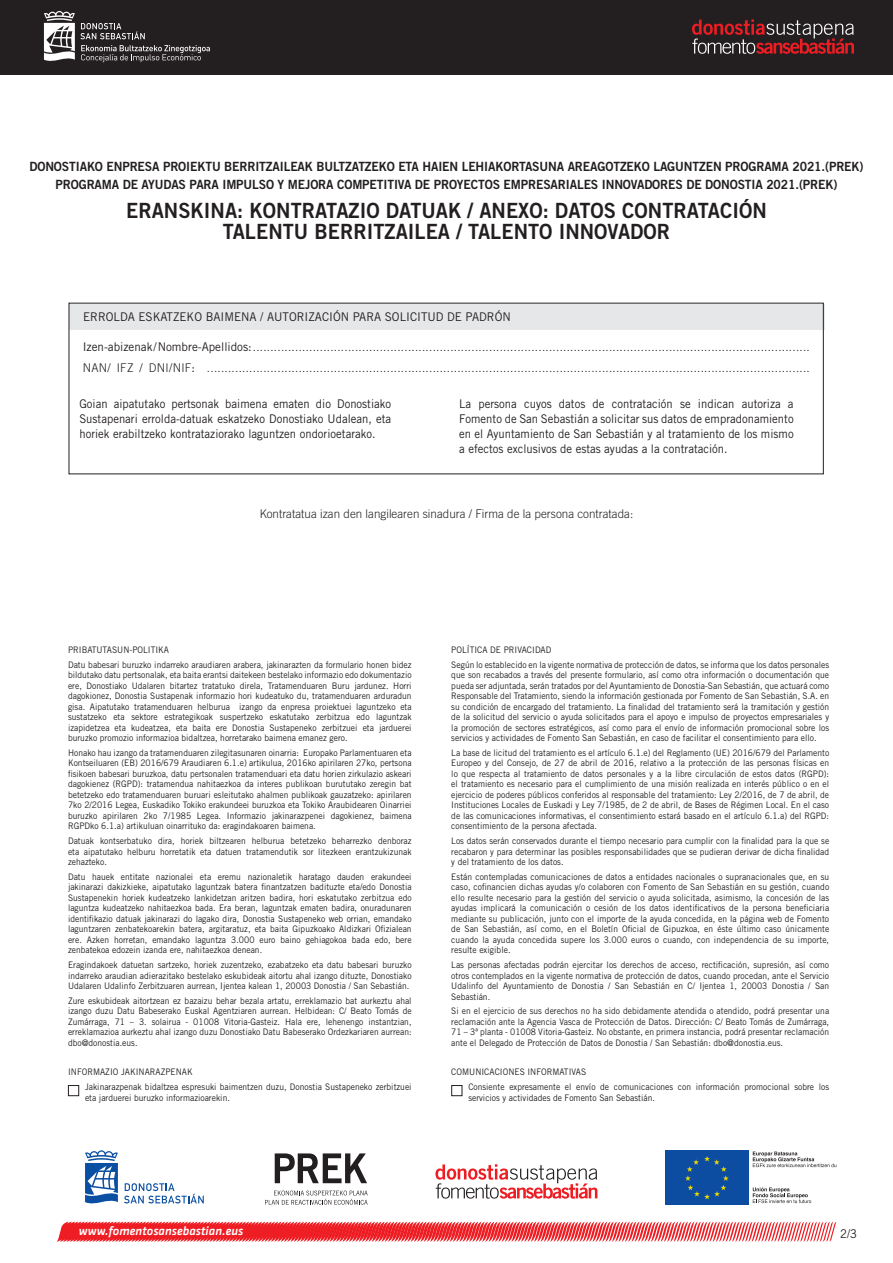
<style>
.page{position:relative;width:893px;height:1263px;background:#fff}
.page>*{position:absolute;margin:0;border:0;box-sizing:border-box;transform-origin:0 0}
.t1{font:21px/21px "Trade Gothic LT Std Bd 2";color:#231f20;text-align:center;scale:.95 1}
.t2{font:12.75px "Trade Gothic LT Std Bd 2";letter-spacing:-.01em;color:#231f20;scale:.95 1}
.t3{font:italic 500 12.6px "Klavika";color:#fff}
.t4{font:300 12px/21px "Trade Gothic LT Std";letter-spacing:.025em;color:#231f20}
.t5{font:12px/15px "Trade Gothic LT Std";color:#231f20;text-align:justify;scale:.94 1}
.t6{font:300 12px "Trade Gothic LT Std";color:#231f20}
.t7{font:12px "Trade Gothic LT Std";color:#231f20}
.t8{font:9px/10.5px "Trade Gothic LT Std";color:#231f20;text-align:justify;scale:.94 1}
.s1{font-weight:400}
</style>
<div class="page">
<svg style="left:57px;top:1221px;width:779px;height:21px;background:#f3666a"></svg>
<div style="left:0;top:0;width:893px;height:75px;background:#231f20"></div>
<svg style="left:44px;top:11px;width:166px;height:52px"></svg>
<svg style="left:692px;top:19px;width:162px;height:35px"></svg>
<svg style="left:753px;top:1151px;width:83px;height:16px"></svg>
<svg style="left:753px;top:1187px;width:58px;height:16px"></svg>
<div style="left:665px;top:1150px;width:83px;height:55px;background:#0d4da1"></div>
<svg style="left:685px;top:1156px;width:44px;height:43px"></svg>
<svg style="left:435px;top:1164px;width:162px;height:34px"></svg>
<svg style="left:124px;top:1183px;width:80px;height:20px"></svg>
<svg style="left:85px;top:1150px;width:33px;height:54px"></svg>
<svg style="left:265px;top:1190px;width:103px;height:15px"></svg>
<svg style="left:275px;top:1153px;width:92px;height:30px"></svg>
<div style="left:69px;top:304px;width:755px;height:26px;background:#e6e7e9"></div>
<div style="left:68px;top:1085px;width:11px;height:11px;border:1px solid #231f20"></div>
<div style="left:451px;top:1085px;width:11px;height:11px;border:1px solid #231f20"></div>
<p class="t2" style="left:29px;top:158px;width:879px">DONOSTIAKO ENPRESA PROIEKTU BERRITZAILEAK BULTZATZEKO ETA HAIEN LEHIAKORTASUNA AREAGOTZEKO LAGUNTZEN PROGRAMA 2021.(PREK)</p>
<p class="t2" style="left:56px;top:176px;width:825px">PROGRAMA DE AYUDAS PARA IMPULSO Y MEJORA COMPETITIVA DE PROYECTOS EMPRESARIALES INNOVADORES DE DONOSTIA 2021.(PREK)</p>
<p class="t1" style="left:126px;top:200px;width:676px">ERANSKINA: KONTRATAZIO DATUAK / ANEXO: DATOS CONTRATACIÓN<br>TALENTU BERRITZAILEA / TALENTO INNOVADOR</p>
<p class="t7" style="left:83px;top:310px;width:429px">ERROLDA ESKATZEKO BAIMENA / AUTORIZACIÓN PARA SOLICITUD DE PADRÓN</p>
<p class="t4" style="left:83px;top:336px;width:729px"><span class="s1">Izen-abizenak / Nombre-Apellidos:</span> ..............................................................................................................................................................<br>NAN/ IFZ / DNI/NIF<span class="s1">:</span> ...........................................................................................................................................................................</p>
<p class="t5" style="left:79px;top:396px;width:333px">Goian aipatutako pertsonak baimena ematen dio Donostiako Sustapenari errolda-datuak eskatzeko Donostiako Udalean, eta horiek erabiltzeko kontrataziorako laguntzen ondorioetarako.</p>
<p class="t5" style="left:459px;top:396px;width:357px">La persona cuyos datos de contratación se indican autoriza a Fomento de San Sebastián a solicitar sus datos de empradonamiento en el Ayuntamiento de San Sebastián y al tratamiento de los mismo a efectos exclusivos de estas ayudas a la contratación.</p>
<p class="t6" style="left:260px;top:507px;width:375px">Kontratatua izan den langilearen sinadura / Firma de la persona contratada:</p>
<p class="t8" style="left:68px;top:644px;width:109px">PRIBATUTASUN-POLITIKA</p>
<p class="t8" style="left:68px;top:659px;width:367px">Datu babesari buruzko indarreko araudiaren arabera, jakinarazten da formulario honen bidez bildutako datu pertsonalak, eta baita erantsi daitekeen bestelako informazio edo dokumentazio ere, Donostiako Udalaren bitartez tratatuko direla, Tratamenduaren Buru jardunez. Horri dagokionez, Donostia Sustapenak informazio hori kudeatuko du, tratamenduaren arduradun gisa. Aipatutako tratamenduaren helburua izango da enpresa proiektuei laguntzeko eta sustatzeko eta sektore estrategikoak suspertzeko eskatutako zerbitzua edo laguntzak izapidetzea eta kudeatzea, eta baita ere Donostia Sustapeneko zerbitzuei eta jarduerei buruzko promozio informazioa bidaltzea, horretarako baimena emanez gero.</p>
<p class="t8" style="left:68px;top:747px;width:367px">Honako hau izango da tratamenduaren zilegitasunaren oinarria: Europako Parlamentuaren eta Kontseiluaren (EB) 2016/679 Araudiaren 6.1.e) artikulua, 2016ko apirilaren 27ko, pertsona fisikoen babesari buruzkoa, datu pertsonalen tratamenduari eta datu horien zirkulazio askeari dagokienez (RGPD): tratamendua nahitaezkoa da interes publikoan burututako zeregin bat betetzeko edo tratamenduaren buruari esleitutako ahalmen publikoak gauzatzeko: apirilaren 7ko 2/2016 Legea, Euskadiko Tokiko erakundeei buruzkoa eta Tokiko Araubidearen Oinarriei buruzko apirilaren 2ko 7/1985 Legea. Informazio jakinarazpenei dagokienez, baimena RGPDko 6.1.a) artikuluan oinarrituko da: eragindakoaren baimena.</p>
<p class="t8" style="left:68px;top:835px;width:367px">Datuak kontserbatuko dira, horiek biltzearen helburua betetzeko beharrezko denboraz eta aipatutako helburu horretatik eta datuen tratamendutik sor litezkeen erantzukizunak zehazteko.</p>
<p class="t8" style="left:68px;top:871px;width:367px">Datu hauek entitate nazionalei eta eremu nazionaletik haratago dauden erakundeei jakinarazi dakizkieke, aipatutako laguntzak batera finantzatzen badituzte eta/edo Donostia Sustapenekin horiek kudeatzeko lankidetzan aritzen badira, hori eskatutako zerbitzua edo laguntza kudeatzeko nahitaezkoa bada. Era beran, laguntzak ematen badira, onuradunaren identifikazio datuak jakinarazi do lagako dira, Donostia Sustapeneko web orrian, emandako laguntzaren zenbatekoarekin batera, argitaratuz, eta baita Gipuzkoako Aldizkari Ofizialean ere. Azken horretan, emandako laguntza 3.000 euro baino gehiagokoa bada edo, bere zenbatekoa edozein izanda ere, nahitaezkoa denean.</p>
<p class="t8" style="left:68px;top:959px;width:367px">Eragindakoek datuetan sartzeko, horiek zuzentzeko, ezabatzeko eta datu babesari buruzko indarreko araudian adierazitako bestelako eskubideak aitortu ahal izango dituzte, Donostiako Udalaren Udalinfo Zerbitzuaren aurrean, Ijentea kalean 1, 20003 Donostia / San Sebastián.</p>
<p class="t8" style="left:68px;top:995px;width:367px">Zure eskubideak aitortzean ez bazaizu behar bezala artatu, erreklamazio bat aurkeztu ahal izango duzu Datu Babeserako Euskal Agentziaren aurrean. Helbidean: C/ Beato Tomás de Zumárraga, 71 – 3. solairua - 01008 Vitoria-Gasteiz. Hala ere, lehenengo instantzian, erreklamazioa aurkeztu ahal izango duzu Donostiako Datu Babeserako Ordezkariaren aurrean: dbo@donostia.eus.</p>
<p class="t8" style="left:68px;top:1067px;width:134px">INFORMAZIO JAKINARAZPENAK</p>
<p class="t8" style="left:85px;top:1082px;width:349px">Jakinarazpenak bidaltzea espresuki baimentzen duzu, Donostia Sustapeneko zerbitzuei eta jarduerei buruzko informazioarekin.</p>
<p class="t8" style="left:451px;top:644px;width:108px">POLÍTICA DE PRIVACIDAD</p>
<p class="t8" style="left:451px;top:659px;width:403px">Según lo establecido en la vigente normativa de protección de datos, se informa que los datos personales que son recabados a través del presente formulario, así como otra información o documentación que pueda ser adjuntada, serán tratados por del Ayuntamiento de Donostia-San Sebastián, que actuará como Responsable del Tratamiento, siendo la información gestionada por Fomento de San Sebastián, S.A. en su condición de encargado del tratamiento. La finalidad del tratamiento será la tramitación y gestión de la solicitud del servicio o ayuda solicitados para el apoyo e impulso de proyectos empresariales y la promoción de sectores estratégicos, así como para el envío de información promocional sobre los servicios y actividades de Fomento San Sebastián, en caso de facilitar el consentimiento para ello.</p>
<p class="t8" style="left:451px;top:747px;width:404px">La base de licitud del tratamiento es el artículo 6.1.e) del Reglamento (UE) 2016/679 del Parlamento Europeo y del Consejo, de 27 de abril de 2016, relativo a la protección de las personas físicas en lo que respecta al tratamiento de datos personales y a la libre circulación de estos datos (RGPD): el tratamiento es necesario para el cumplimiento de una misión realizada en interés público o en el ejercicio de poderes públicos conferidos al responsable del tratamiento: Ley 2/2016, de 7 de abril, de Instituciones Locales de Euskadi y Ley 7/1985, de 2 de abril, de Bases de Régimen Local. En el caso de las comunicaciones informativas, el consentimiento estará basado en el artículo 6.1.a) del RGPD: consentimiento de la persona afectada.</p>
<p class="t8" style="left:451px;top:835px;width:403px">Los datos serán conservados durante el tiempo necesario para cumplir con la finalidad para la que se recabaron y para determinar las posibles responsabilidades que se pudieran derivar de dicha finalidad y del tratamiento de los datos.</p>
<p class="t8" style="left:451px;top:871px;width:404px">Están contempladas comunicaciones de datos a entidades nacionales o supranacionales que, en su caso, cofinancien dichas ayudas y/o colaboren con Fomento de San Sebastián en su gestión, cuando ello resulte necesario para la gestión del servicio o ayuda solicitada, asimismo, la concesión de las ayudas implicará la comunicación o cesión de los datos identificativos de la persona beneficiaria mediante su publicación, junto con el importe de la ayuda concedida, en la página web de Fomento de San Sebastián, así como, en el Boletín Oficial de Gipuzkoa, en éste último caso únicamente cuando la ayuda concedida supere los 3.000 euros o cuando, con independencia de su importe, resulte exigible.</p>
<p class="t8" style="left:451px;top:959px;width:403px">Las personas afectadas podrán ejercitar los derechos de acceso, rectificación, supresión, así como otros contemplados en la vigente normativa de protección de datos, cuando procedan, ante el Servicio Udalinfo del Ayuntamiento de Donostia / San Sebastián en C/ Ijentea 1, 20003 Donostia / San Sebastián.</p>
<p class="t8" style="left:451px;top:1006px;width:403px">Si en el ejercicio de sus derechos no ha sido debidamente atendida o atendido, podrá presentar una reclamación ante la Agencia Vasca de Protección de Datos. Dirección: C/ Beato Tomás de Zumárraga, 71 – 3ª planta - 01008 Vitoria-Gasteiz. No obstante, en primera instancia, podrá presentar reclamación ante el Delegado de Protección de Datos de Donostia / San Sebastián: dbo@donostia.eus.</p>
<p class="t8" style="left:451px;top:1067px;width:145px">COMUNICACIONES INFORMATIVAS</p>
<p class="t8" style="left:468px;top:1082px;width:385px">Consiente expresamente el envío de comunicaciones con información promocional sobre los servicios y actividades de Fomento San Sebastián.</p>
<h3 class="t3" style="left:79px;top:1224px;width:166px">www.fomentosansebastian.eus</h3>
<p class="t5" style="left:840px;top:1226px;width:20px">2/3</p>
</div>
